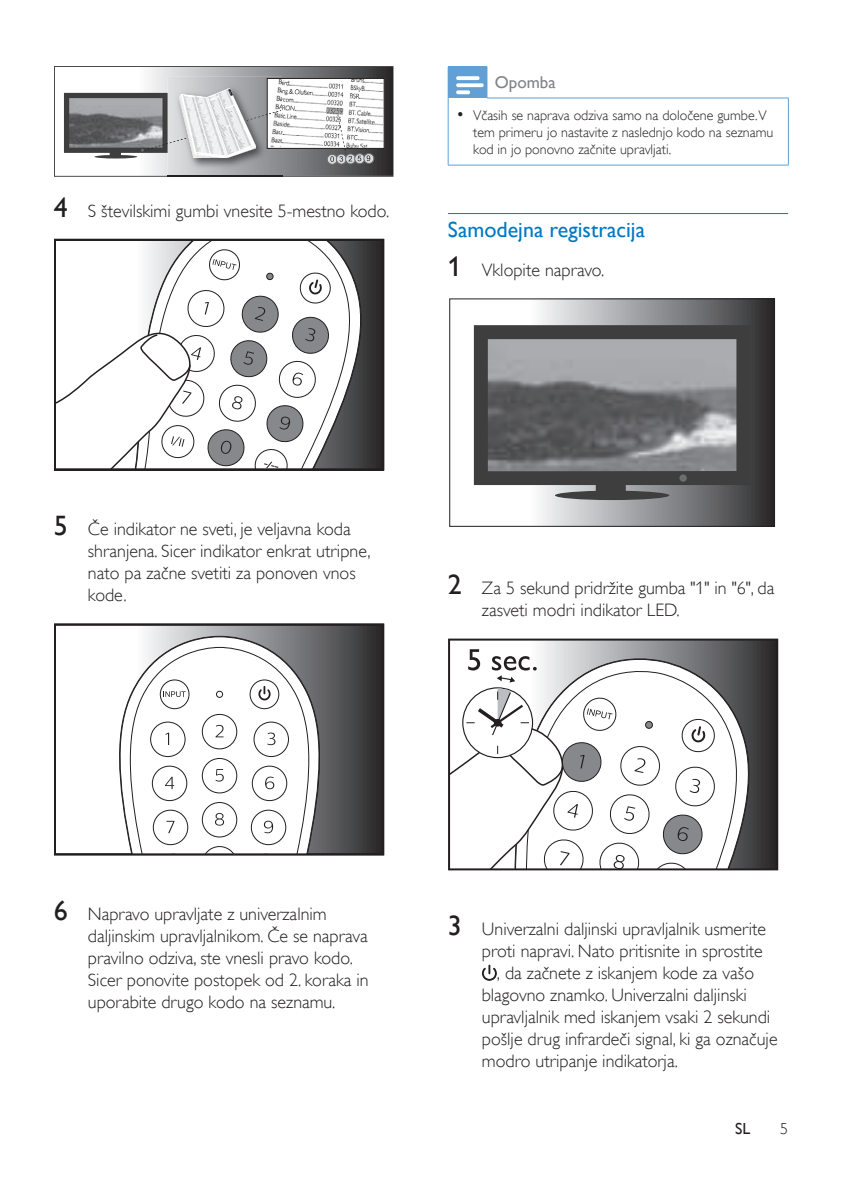
<style>
.page{position:relative;width:842px;height:1191px;background:#fff}
.page>*{position:absolute;margin:0;border:0;box-sizing:border-box;transform-origin:0 0}
.heading3{font:22px "Gill Sans Alt One WGL";color:#0079c2}
.t1{font:18px/22px "Gill Sans Alt One WGL Light";color:#231f20}
.notes-caption-paragr{font:17px "Gill Sans Alt One WGL";color:#808285}
.language_indication{font:16px "Gill Sans Alt One WGL";color:#231f20}
.t2{font:16px "Gill Sans Alt One WGL Light";color:#231f20}
.t3{font:14px/17px "Gill Sans Alt One WGL Light";color:#231f20}
.s1{font-family:"Gill Sans Alt One WGL";font-size:28px}
.s2{font-size:17px}
</style>
<div class="page">
<svg style="left:54px;top:66px;width:339px;height:111px"></svg>
<svg style="left:54px;top:239px;width:331px;height:232px"></svg>
<svg style="left:146px;top:626px;width:235px;height:226px;background:#515152"></svg>
<svg style="left:119px;top:636px;width:205px;height:216px"></svg>
<svg style="left:150px;top:679px;width:139px;height:173px"></svg>
<div style="left:54px;top:623px;width:330px;height:232px;border:2px solid #231f20"></div>
<hr style="left:448px;top:213px;width:340px;height:1px;background:#0079c2">
<div style="left:448px;top:67px;width:39px;height:31px;background:#629fd5"></div>
<hr style="left:448px;top:98px;width:1px;height:67px;background:#629fd5">
<hr style="left:788px;top:98px;width:1px;height:67px;background:#629fd5">
<hr style="left:448px;top:165px;width:39px;height:1px;background:#629fd5">
<hr style="left:487px;top:165px;width:302px;height:1px;background:#629fd5">
<hr style="left:448px;top:66px;width:39px;height:1px;background:#629fd5">
<hr style="left:487px;top:67px;width:1px;height:31px;background:#629fd5">
<hr style="left:487px;top:98px;width:302px;height:1px;background:#629fd5">
<svg style="left:456px;top:76px;width:28px;height:18px"></svg>
<svg style="left:482px;top:964px;width:15px;height:16px"></svg>
<svg style="left:473px;top:300px;width:300px;height:225px"></svg>
<div style="left:449px;top:298px;width:326px;height:229px;border:1px solid #231f20"></div>
<svg style="left:474px;top:325px;width:276px;height:175px;background:#737476"></svg>
<div style="left:679px;top:474px;width:8px;height:8px;background:#6c6d70;border-radius:50%"></div>
<svg style="left:540px;top:641px;width:235px;height:226px;background:#5c5b5d"></svg>
<svg style="left:491px;top:655px;width:264px;height:212px"></svg>
<svg style="left:451px;top:688px;width:265px;height:179px"></svg>
<svg style="left:468px;top:649px;width:69px;height:33px"></svg>
<div style="left:448px;top:638px;width:330px;height:232px;border:2px solid #231f20"></div>
<p class="t1" style="left:54px;top:200px;width:337px"><span class="s1">4</span> S številskimi gumbi vnesite 5-mestno kodo.</p>
<p class="notes-caption-paragr" style="left:495px;top:71px;width:62px">Opomba</p>
<p class="t3" style="left:473px;top:107px;width:301px;text-indent:-17px"><span class="s2">•</span> Včasih se naprava odziva samo na določene gumbe.V tem primeru jo nastavite z naslednjo kodo na seznamu kod in jo ponovno začnite upravljati.</p>
<p class="heading3" style="left:448px;top:214px;width:199px">Samodejna registracija</p>
<p class="t1" style="left:448px;top:259px;width:158px"><span class="s1">1</span> Vklopite napravo.</p>
<p class="t1" style="left:88px;top:518px;width:284px;text-indent:-34px"><span class="s1">5</span> Če indikator ne sveti, je veljavna koda shranjena. Sicer indikator enkrat utripne, nato pa začne svetiti za ponoven vnos kode.</p>
<p class="t1" style="left:482px;top:577px;width:294px;text-indent:-34px"><span class="s1">2</span> Za 5 sekund pridržite gumba "1" in "6", da zasveti modri indikator LED.</p>
<p class="t1" style="left:88px;top:903px;width:282px;text-indent:-34px"><span class="s1">6</span> Napravo upravljate z univerzalnim daljinskim upravljalnikom. Če se naprava pravilno odziva, ste vnesli pravo kodo.<br>Sicer ponovite postopek od 2. koraka in uporabite drugo kodo na seznamu.</p>
<p class="t1" style="left:448px;top:918px;width:320px"><span class="s1">3</span> Univerzalni daljinski upravljalnik usmerite</p>
<p class="t1" style="left:482px;top:940px;width:282px">proti napravi. Nato pritisnite in sprostite</p>
<p class="t1" style="left:497px;top:962px;width:259px">, da začnete z iskanjem kode za vašo</p>
<p class="t1" style="left:482px;top:984px;width:266px">blagovno znamko. Univerzalni daljinski</p>
<p class="t1" style="left:482px;top:1006px;width:290px">upravljalnik med iskanjem vsaki 2 sekundi</p>
<p class="t1" style="left:482px;top:1028px;width:297px">pošlje drug infrardeči signal, ki ga označuje</p>
<p class="t1" style="left:482px;top:1050px;width:197px">modro utripanje indikatorja.</p>
<p class="language_indication" style="left:735px;top:1118px;width:17px">SL</p>
<p class="t2" style="left:780px;top:1118px;width:9px">5</p>
</div>
